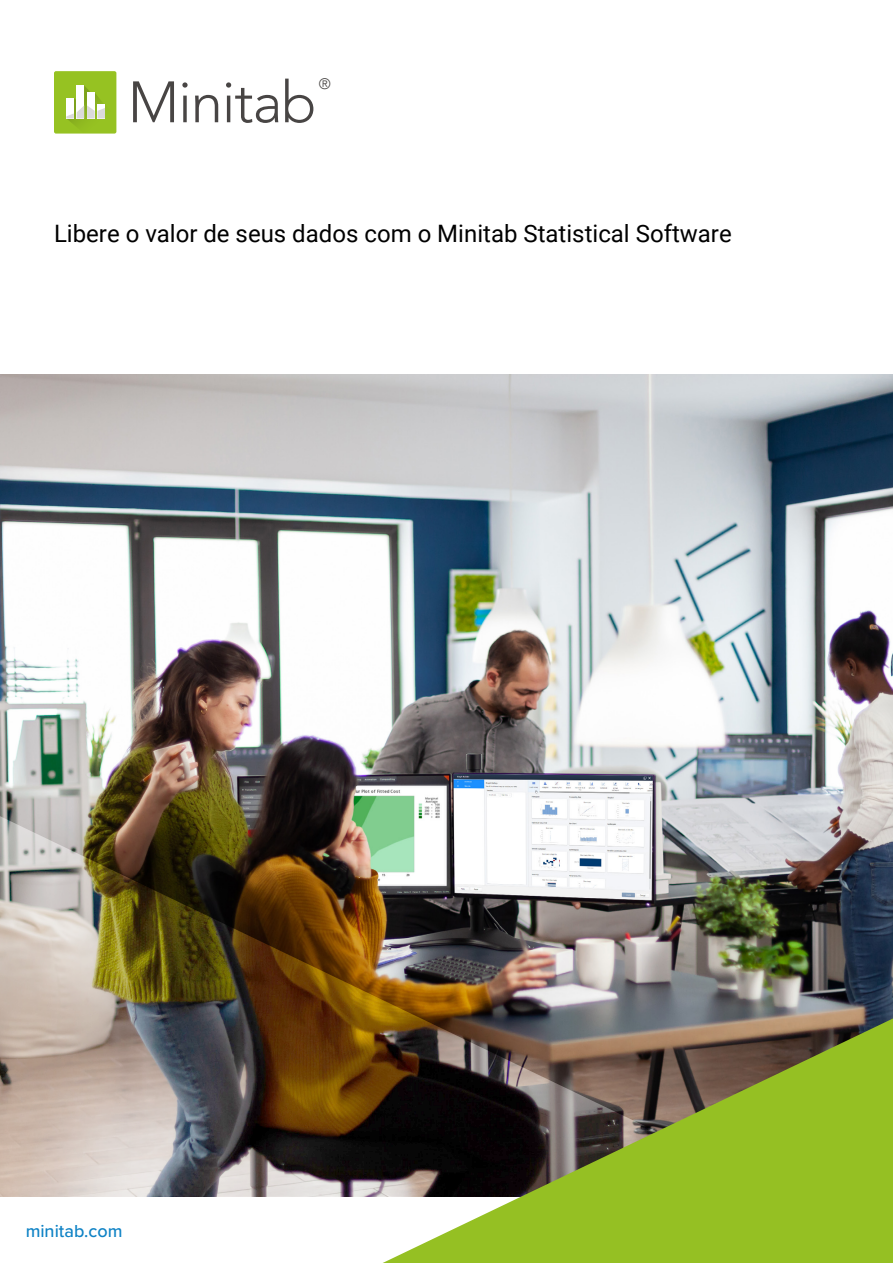
<style>
.page{position:relative;width:893px;height:1263px;background:#fff}
.page>*{position:absolute;margin:0;border:0;box-sizing:border-box;transform-origin:0 0}
.t1{font:300 57.75px "Avenir LT Std";letter-spacing:-.02em;color:#484544}
.t2{font:24px "Roboto";color:#000}
.t3{font:500 18px "Proxima Nova";color:#0e82c5}
.t4{font:300 15px "Avenir LT Std";color:#484544}
</style>
<div class="page">
<div style="left:54px;top:71px;width:62px;height:63px;background:#96c222;border-radius:2px"></div>
<svg style="left:66px;top:85px;width:50px;height:49px"></svg>
<img style="left:0;top:374px;width:893px;height:644px">
<img style="left:0;top:798px;width:796px;height:399px">
<svg style="left:383px;top:1018px;width:510px;height:245px;fill:#95c023"></svg>
<h1 class="t1" style="left:128px;top:68px;width:190px">Minitab</h1>
<p class="t4" style="left:319px;top:75px;width:13px">®</p>
<p class="t2" style="left:54px;top:217px;width:679px">Libere o valor de seus dados com o Minitab Statistical Software</p>
<p class="t3" style="left:26px;top:1217px;width:98px">minitab.com</p>
</div>
